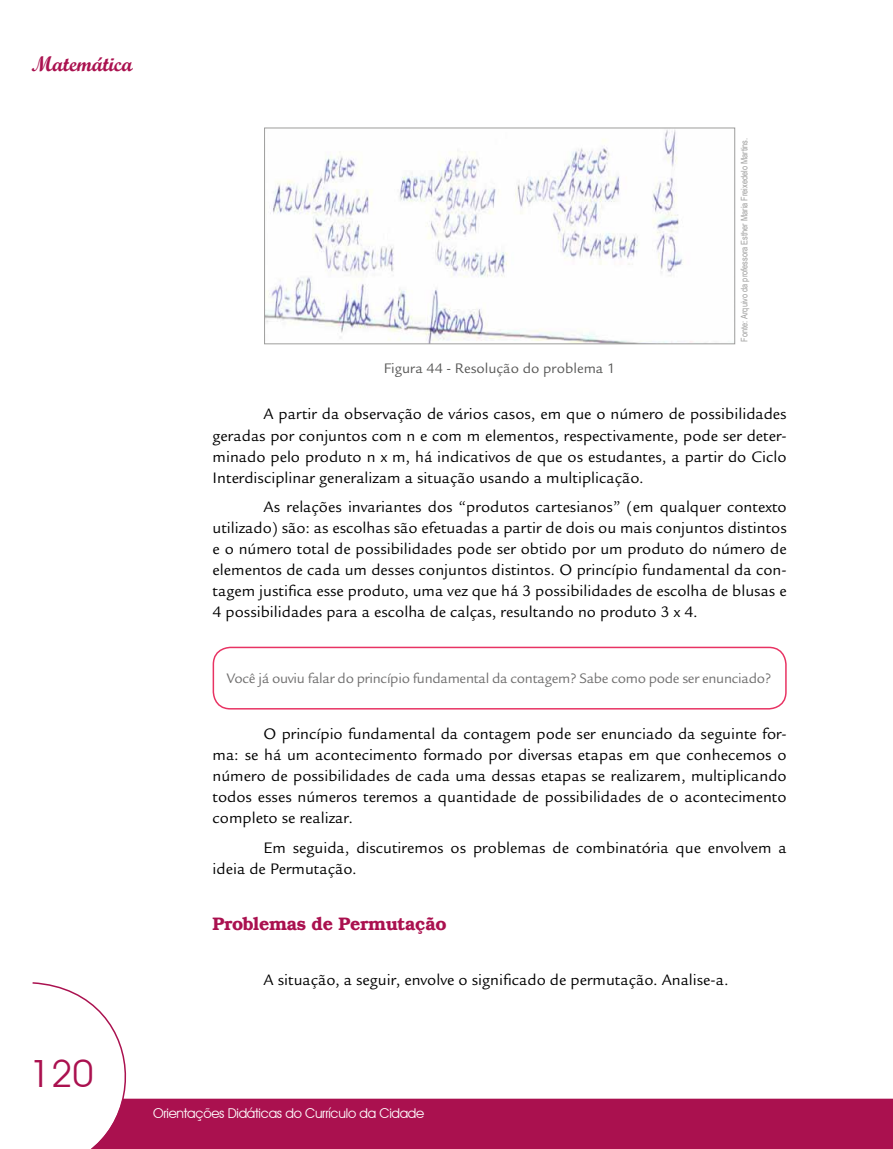
<style>
.page{position:relative;width:893px;height:1149px;background:#fff}
.page>*{position:absolute;margin:0;border:0;box-sizing:border-box;transform-origin:0 0}
.t1{font:37.5px "Avant Garde IT Cby BT";color:#aa114f}
.t2{font:21px "Script MT Bold";color:#aa114f}
.t3{font:600 18px "Bookman";letter-spacing:-.02em;color:#aa114f}
.t4{font:16.5px/21px "Legacy Sans Std";color:#000;text-align:justify}
.t5{font:15px "Legacy Sans Std";letter-spacing:-.02em;color:#706f6f}
.t6{font:15px "Legacy Sans Std";color:#575756}
.t7{font:13.5px "Avant Garde IT Cby BT";letter-spacing:-.02em;color:#fff}
.t8{font:9px "Arial Narrow";color:#9d9d9c}
</style>
<div class="page">
<div style="left:157px;top:1098px;width:736px;height:50px;background:#aa114f"></div>
<svg style="left:32px;top:982px;width:125px;height:166px"></svg>
<img style="left:266px;top:130px;width:427px;height:212px">
<div style="left:264px;top:128px;width:471px;height:216px;border:1px solid #9d9d9c"></div>
<div style="left:213px;top:646px;width:574px;height:63px;border:2px solid #e83363;border-radius:17px"></div>
<p class="t2" style="left:32px;top:51px;width:103px">Matemática</p>
<p class="t8" style="left:738px;top:341px;width:205px;rotate:-90deg">Fonte: Arquivo da professora Esther Maria Freixedelo Martins.</p>
<p class="t6" style="left:384px;top:360px;width:233px">Figura 44 - Resolução do problema 1</p>
<p class="t4" style="left:213px;top:404px;width:576px;text-indent:51px">A partir da observação de vários casos, em que o número de possibilidades geradas por conjuntos com n e com m elementos, respectivamente, pode ser deter&shy;minado pelo produto n x m, há indicativos de que os estudantes, a partir do Ciclo Interdisciplinar generalizam a situação usando a multiplicação.</p>
<p class="t4" style="left:213px;top:496px;width:576px;text-indent:51px">As relações invariantes dos “produtos cartesianos” (em qualquer contexto utilizado) são: as escolhas são efetuadas a partir de dois ou mais conjuntos distintos e o número total de possibilidades pode ser obtido por um produto do número de elementos de cada um desses conjuntos distintos. O princípio fundamental da con&shy;tagem justifica esse produto, uma vez que há 3 possibilidades de escolha de blusas e 4 possibilidades para a escolha de calças, resultando no produto 3 x 4.</p>
<p class="t5" style="left:227px;top:670px;width:546px">Você já ouviu falar do princípio fundamental da contagem? Sabe como pode ser enunciado?</p>
<p class="t4" style="left:213px;top:723px;width:576px;text-indent:51px">O princípio fundamental da contagem pode ser enunciado da seguinte for&shy;ma: se há um acontecimento formado por diversas etapas em que conhecemos o número de possibilidades de cada uma dessas etapas se realizarem, multiplicando todos esses números teremos a quantidade de possibilidades de o acontecimento completo se realizar.</p>
<p class="t4" style="left:213px;top:837px;width:576px;text-indent:51px">Em seguida, discutiremos os problemas de combinatória que envolvem a ideia de Permutação.</p>
<p class="t3" style="left:213px;top:912px;width:235px">Problemas de Permutação</p>
<p class="t4" style="left:264px;top:968px;width:466px">A situação, a seguir, envolve o significado de permutação. Analise-a.</p>
<h1 class="t1" style="left:30px;top:1050px;width:65px">120</h1>
<p class="t7" style="left:153px;top:1104px;width:273px">Orientações Didáticas do Currículo da Cidade</p>
</div>
